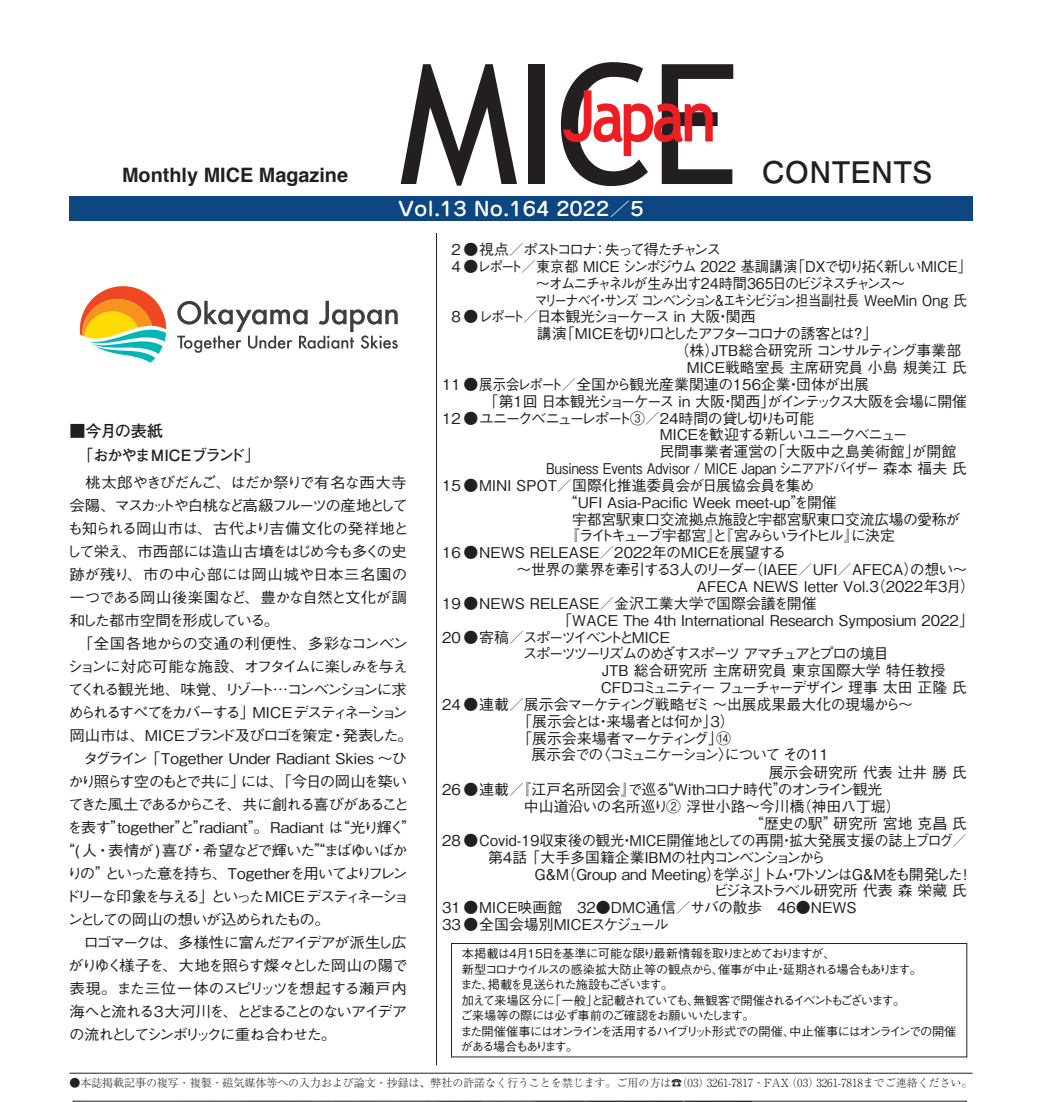
<style>
.page{position:relative;width:1042px;height:1102px;background:#fff}
.page>*{position:absolute;margin:0;border:0;box-sizing:border-box;transform-origin:0 0}
.t1{font:700 29.75px "Futo Go B101 Pro";color:#231f20}
.t2{font:700 19.78px "Helvetica";color:#231f20}
.t3{font:500 18.9px "Jun 34 Pro";color:#fff;scale:1.11 1}
.t4{font:700 16.1px "Futo Go B101 Pro";letter-spacing:-.05em;color:#231f20}
.t5{font:700 15.58px "Futo Go B101 Pro";letter-spacing:-.065em;color:#231f20}
.t6{font:500 14.88px "Gothic BBB Pro";color:#231f20}
.t7{font:500 14.88px "Gothic BBB Pro";letter-spacing:-.04em;color:#231f20}
.t8{font:500 14.88px "Gothic BBB Pro";color:#231f20;scale:1.04 1}
.t9{font:500 14.88px "Gothic BBB Pro";letter-spacing:-.105em;color:#231f20}
.t10{font:500 14.88px "Gothic BBB Pro";letter-spacing:-.015em;color:#231f20}
.t11{font:500 14.88px "Gothic BBB Pro";letter-spacing:-.115em;color:#231f20;scale:1.04 1}
.t12{font:500 14.88px "Gothic BBB Pro";letter-spacing:-.04em;color:#231f20;scale:1.04 1}
.t13{font:500 14.88px "Gothic BBB Pro";letter-spacing:-.13em;color:#231f20;scale:1.04 1}
.t14{font:500 14.88px "Gothic BBB Pro";letter-spacing:-.14em;color:#231f20}
.t15{font:500 14.88px "Gothic BBB Pro";color:#231f20;scale:.86 1}
.t16{font:500 14.88px "Gothic BBB Pro";letter-spacing:-.11em;color:#231f20;scale:1.04 1}
.t17{font:500 14.88px "Gothic BBB Pro";letter-spacing:-.12em;color:#231f20;scale:.86 1}
.t18{font:500 14.88px "Gothic BBB Pro";letter-spacing:-.1em;color:#231f20}
.t19{font:500 14.88px "Gothic BBB Pro";letter-spacing:-.085em;color:#231f20}
.t20{font:500 14.88px "Gothic BBB Pro";letter-spacing:-.115em;color:#231f20;scale:.95 1}
.t21{font:500 14.88px "Gothic BBB Pro";letter-spacing:-.13em;color:#231f20}
.t22{font:500 14.88px "Gothic BBB Pro";letter-spacing:-.02em;color:#231f20}
.t23{font:500 14.88px "Gothic BBB Pro";letter-spacing:-.185em;color:#231f20}
.t24{font:500 14.88px "Gothic BBB Pro";letter-spacing:-.145em;color:#231f20}
.t25{font:500 14.88px "Gothic BBB Pro";letter-spacing:-.15em;color:#231f20;scale:1.04 1}
.t26{font:500 14.88px "Gothic BBB Pro";letter-spacing:-.095em;color:#231f20;scale:1.04 1}
.t27{font:500 14.88px "Gothic BBB Pro";letter-spacing:-.155em;color:#231f20;scale:1.04 1}
.t28{font:500 14.88px "Gothic BBB Pro";letter-spacing:-.005em;color:#231f20}
.t29{font:500 14.88px "Gothic BBB Pro";letter-spacing:-.07em;color:#231f20;scale:1.04 1}
.t30{font:500 14.88px "Gothic BBB Pro";letter-spacing:-.14em;color:#231f20;scale:1.04 1}
.t31{font:500 14.88px "Gothic BBB Pro";letter-spacing:-.145em;color:#231f20;scale:1.04 1}
.t32{font:500 14.88px "Gothic BBB Pro";letter-spacing:-.115em;color:#231f20}
.t33{font:500 14.88px "Gothic BBB Pro";letter-spacing:-.08em;color:#231f20;scale:1.04 1}
.t34{font:500 14.88px "Gothic BBB Pro";letter-spacing:-.075em;color:#231f20;scale:1.04 1}
.t35{font:500 14.88px "Gothic BBB Pro";letter-spacing:-.02em;color:#231f20;scale:1.04 1}
.t36{font:500 14.88px "Gothic BBB Pro";letter-spacing:.01em;color:#231f20;scale:1.04 1}
.t37{font:500 14.88px "Gothic BBB Pro";letter-spacing:-.125em;color:#231f20;scale:1.04 1}
.t38{font:500 14.88px "Gothic BBB Pro";letter-spacing:-.135em;color:#231f20}
.t39{font:500 14.88px "Gothic BBB Pro";letter-spacing:-.07em;color:#231f20}
.t40{font:500 12.08px/15.6px "Gothic BBB Pro";letter-spacing:-.115em;color:#231f20}
.t41{font:300 11.2px "Ryumin Pro";color:#231f20}
</style>
<div class="page">
<div style="left:69px;top:196px;width:903px;height:25px;background:#0d4680"></div>
<hr style="left:436px;top:233px;width:1px;height:832px;background:#231f20">
<hr style="left:69px;top:1072px;width:903px;height:1px;background:#231f20">
<svg style="left:401px;top:64px;width:116px;height:122px"></svg>
<div style="left:528px;top:64px;width:16px;height:120px;background:#231f20"></div>
<svg style="left:561px;top:62px;width:172px;height:124px"></svg>
<div style="left:451px;top:943px;width:516px;height:114px;border:1px solid #231f20"></div>
<svg style="left:73px;top:1100px;width:893px;height:1px"></svg>
<svg style="left:79px;top:286px;width:87px;height:76px"></svg>
<svg style="left:177px;top:301px;width:221px;height:52px"></svg>
<h2 class="t2" style="left:122px;top:159px;width:228px">Monthly MICE Magazine</h2>
<p class="t3" style="left:398px;top:194px;width:223px">Vol.13 No.164 2022／5</p>
<h1 class="t1" style="left:762px;top:148px;width:172px">CONTENTS</h1>
<p class="t4" style="left:69px;top:418px;width:95px">■今月の表紙</p>
<p class="t5" style="left:69px;top:442px;width:192px">　「おかやまMICEブランド」</p>
<p class="t12" style="left:69px;top:471px;width:326px">　桃太郎やきびだんご、はだか祭りで有名な西大寺</p>
<p class="t13" style="left:69px;top:493px;width:327px">会陽、マスカットや白桃など高級フルーツの産地として</p>
<p class="t35" style="left:67px;top:516px;width:330px">も知られる岡山市は、古代より吉備文化の発祥地と</p>
<p class="t33" style="left:66px;top:539px;width:329px">して栄え、市西部には造山古墳をはじめ今も多くの史</p>
<p class="t36" style="left:69px;top:562px;width:326px">跡が残り、市の中心部には岡山城や日本三名園の</p>
<p class="t12" style="left:69px;top:585px;width:326px">一つである岡山後楽園など、豊かな自然と文化が調</p>
<p class="t13" style="left:69px;top:608px;width:203px">和した都市空間を形成している。</p>
<p class="t8" style="left:69px;top:631px;width:327px">　「全国各地からの交通の利便性、多彩なコンベン</p>
<p class="t34" style="left:67px;top:654px;width:329px">ションに対応可能な施設、オフタイムに楽しみを与え</p>
<p class="t30" style="left:68px;top:677px;width:327px">てくれる観光地、味覚、リゾート…コンベンションに求</p>
<p class="t25" style="left:68px;top:700px;width:328px">められるすべてをカバーする」MICE デスティネーション</p>
<p class="t29" style="left:69px;top:723px;width:332px">岡山市は、MICEブランド及びロゴを策定・発表した。</p>
<p class="t8" style="left:69px;top:746px;width:326px">　タグライン「Together Under Radiant Skies ～ひ</p>
<p class="t11" style="left:68px;top:769px;width:328px">かり照らす空のもとで共に」には、「今日の岡山を築い</p>
<p class="t31" style="left:68px;top:792px;width:329px">てきた風土であるからこそ、共に創れる喜びがあること</p>
<p class="t8" style="left:67px;top:815px;width:337px">を表す”together”と”radiant”。Radiant は“光り輝く”</p>
<p class="t26" style="left:60px;top:838px;width:336px">“( 人・表情が ) 喜び・希望などで輝いた”“まばゆいばか</p>
<p class="t11" style="left:67px;top:861px;width:329px">りの”といった意を持ち、Togetherを用いてよりフレン</p>
<p class="t27" style="left:65px;top:884px;width:333px">ドリーな印象を与える」といった MICE デスティネーショ</p>
<p class="t16" style="left:67px;top:907px;width:254px">ンとしての岡山の想いが込められたもの。</p>
<p class="t16" style="left:69px;top:929px;width:326px">　ロゴマークは、多様性に富んだアイデアが派生し広</p>
<p class="t11" style="left:68px;top:952px;width:328px">がりゆく様子を、大地を照らす燦々とした岡山の陽で</p>
<p class="t12" style="left:69px;top:975px;width:326px">表現。また三位一体のスピリッツを想起する瀬戸内</p>
<p class="t13" style="left:69px;top:998px;width:326px">海へと流れる3 大河川を、とどまることのないアイデア</p>
<p class="t37" style="left:69px;top:1021px;width:258px">の流れとしてシンボリックに重ね合わせた。</p>
<p class="t14" style="left:451px;top:237px;width:271px">2 ● 視点／ ポストコロナ：失って得たチャンス</p>
<p class="t7" style="left:451px;top:254px;width:522px">4 ● レポート／ 東京都 MICE シンポジウム 2022 基調講演「DXで切り拓く新しいMICE」</p>
<p class="t20" style="left:536px;top:271px;width:390px">～オムニチャネルが生み出す24時間365日のビジネスチャンス～</p>
<p class="t17" style="left:535px;top:288px;width:504px">マリーナベイ・サンズ コンベンション＆エキシビジョン担当副社長 WeeMin Ong 氏</p>
<p class="t32" style="left:451px;top:305px;width:305px">8 ● レポート／ 日本観光ショーケース in 大阪・関西</p>
<p class="t14" style="left:537px;top:322px;width:342px">講演「MICEを切り口としたアフターコロナの誘客とは？」</p>
<p class="t6" style="left:674px;top:338px;width:294px">（株）JTB総合研究所 コンサルティング事業部　</p>
<p class="t6" style="left:687px;top:355px;width:282px">MICE戦略室長 主席研究員 小島 規美江 氏</p>
<p class="t6" style="left:442px;top:372px;width:428px">11 ● 展示会レポート／全国から観光産業関連の156企業・団体が出展</p>
<p class="t18" style="left:483px;top:389px;width:485px">「第1回 日本観光ショーケース in 大阪・関西」がインテックス大阪を会場に開催</p>
<p class="t9" style="left:442px;top:406px;width:374px">12 ● ユニークベニューレポート③／ 24時間の貸し切りも可能</p>
<p class="t9" style="left:660px;top:423px;width:249px">MICEを歓迎する新しいユニークベニュー</p>
<p class="t6" style="left:659px;top:439px;width:298px">民間事業者運営の「大阪中之島美術館」が開館</p>
<p class="t15" style="left:546px;top:456px;width:491px">Business Events Advisor / MICE Japan シニアアドバイザー 森本 福夫 氏</p>
<p class="t6" style="left:442px;top:473px;width:374px">15 ● MINI SPOT／ 国際化推進委員会が日展協会員を集め</p>
<p class="t6" style="left:563px;top:490px;width:275px">“UFI Asia-Pacific Week meet-up”を開催</p>
<p class="t22" style="left:572px;top:507px;width:389px">宇都宮駅東口交流拠点施設と宇都宮駅東口交流広場の愛称が</p>
<p class="t23" style="left:565px;top:524px;width:331px">『ライトキューブ宇都宮』と『宮みらいライトヒル』に決定</p>
<p class="t6" style="left:442px;top:540px;width:346px">16 ● NEWS RELEASE／2022年のMICEを展望する</p>
<p class="t7" style="left:516px;top:557px;width:452px">～世界の業界を牽引する3人のリーダー（IAEE／UFI／AFECA）の想い～</p>
<p class="t6" style="left:697px;top:574px;width:280px">AFECA NEWS letter Vol.3（2022年3月）</p>
<p class="t6" style="left:442px;top:591px;width:376px">19 ● NEWS RELEASE／金沢工業大学で国際会議を開催</p>
<p class="t6" style="left:557px;top:608px;width:418px">「WACE The 4th International Research Symposium 2022」</p>
<p class="t38" style="left:442px;top:625px;width:229px">20 ● 寄稿／ スポーツイベントとMICE</p>
<p class="t21" style="left:523px;top:641px;width:367px">スポーツツーリズムのめざすスポーツ アマチュアとプロの境目</p>
<p class="t6" style="left:602px;top:658px;width:367px">JTB 総合研究所 主席研究員 東京国際大学 特任教授 　</p>
<p class="t24" style="left:601px;top:675px;width:368px">CFDコミュニティー フューチャーデザイン 理事 太田 正隆 氏</p>
<p class="t7" style="left:442px;top:692px;width:472px">24 ● 連載／ 展示会マーケティング戦略ゼミ ～出展成果最大化の現場から～</p>
<p class="t39" style="left:517px;top:709px;width:219px">「展示会とは・来場者とは何か」3）</p>
<p class="t19" style="left:517px;top:726px;width:215px">「展示会来場者マーケティング」⑭</p>
<p class="t9" style="left:442px;top:742px;width:388px">　　　　　　展示会での〈コミュニケーション〉について その11</p>
<p class="t6" style="left:769px;top:760px;width:200px">展示会研究所 代表 辻井 勝 氏</p>
<p class="t10" style="left:442px;top:777px;width:442px">26 ● 連載／ 『江戸名所図会』で巡る“Withコロナ時代”のオンライン観光</p>
<p class="t6" style="left:524px;top:794px;width:378px">中山道沿いの名所巡り② 浮世小路～今川橋（神田八丁堀）</p>
<p class="t6" style="left:749px;top:811px;width:219px">“歴史の駅”研究所 宮地 克昌 氏</p>
<p class="t6" style="left:442px;top:828px;width:526px">28 ● Covid-19収束後の観光・MICE開催地としての再開・拡大発展支援の誌上ブログ／</p>
<p class="t28" style="left:488px;top:845px;width:339px">第4話 「大手多国籍企業IBMの社内コンベンションから</p>
<p class="t10" style="left:534px;top:862px;width:440px">G&amp;M（Group and Meeting）を学ぶ」トム・ワトソンはG&amp;Mをも開発した！</p>
<p class="t19" style="left:714px;top:878px;width:255px">ビジネストラベル研究所 代表 森 栄藏 氏</p>
<p class="t6" style="left:442px;top:895px;width:431px">31 ● MICE映画館　32●DMC通信／サバの散歩　46●NEWS　</p>
<p class="t6" style="left:442px;top:912px;width:228px">33 ● 全国会場別MICEスケジュール</p>
<p class="t40" style="left:460px;top:944px;width:498px">本掲載は4月15日を基準に可能な限り最新情報を取りまとめておりますが、<br>新型コロナウイルスの感染拡大防止等の観点から、催事が中止・延期される場合もあります。<br>また、掲載を見送られた施設もございます。<br>加えて来場区分に「一般」と記載されていても、無観客で開催されるイベントもございます。<br>ご来場等の際には必ず事前のご確認をお願いいたします。<br>また開催催事にはオンラインを活用するハイブリット形式での開催、中止催事にはオンラインでの開催がある場合もあります。</p>
<p class="t41" style="left:69px;top:1073px;width:904px">●本誌掲載記事の複写・複製・磁気媒体等への入力および論文・抄録は、弊社の許諾なく行うことを禁じます。ご用の方は☎（03）3261-7817・FAX（03）3261-7818までご連絡ください。</p>
</div>
